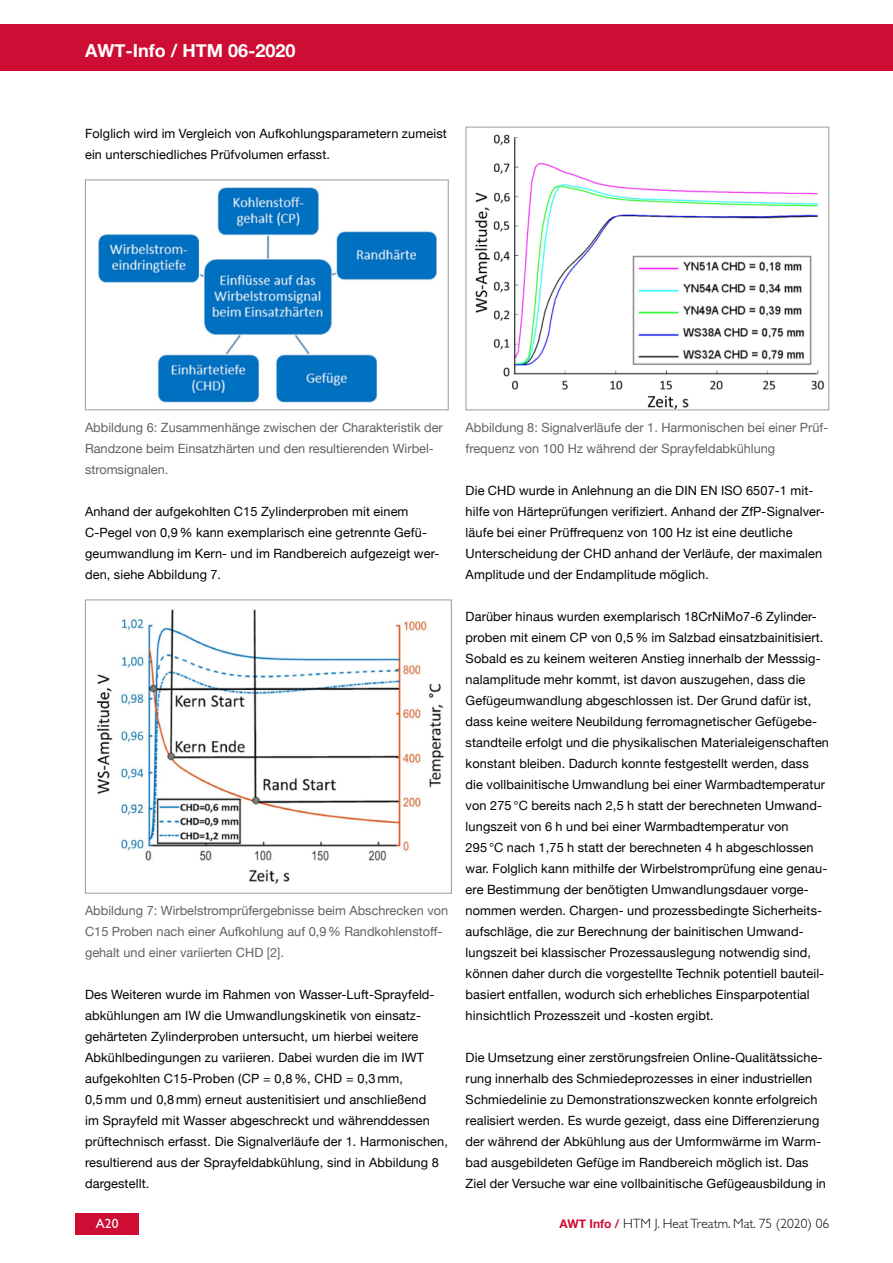
<style>
.page{position:relative;width:893px;height:1263px;background:#fff}
.page>*{position:absolute;margin:0;border:0;box-sizing:border-box;transform-origin:0 0}
.t1{font:700 18px "Helvetica Neue";color:#fff}
.t2{font:13.5px "Gill Sans HTM Light";color:#000}
.t3{font:13.5px "Gill Sans HTM Regular";color:#fff}
.t4{font:12.75px/21px "Helvetica Neue";letter-spacing:.01em;color:#000}
.t5{font:12.75px/21px "Helvetica Neue";color:#626261}
.s1{font-family:"Helvetica Neue";font-weight:700;font-size:12px;color:#ce0d34}
</style>
<div class="page">
<img style="left:98px;top:187px;width:338px;height:216px">
<div style="left:85px;top:180px;width:364px;height:230px;border:1px solid #9c9c9d"></div>
<img style="left:97px;top:609px;width:347px;height:275px">
<div style="left:85px;top:599px;width:367px;height:294px;border:1px solid #9c9c9d"></div>
<img style="left:475px;top:134px;width:349px;height:274px">
<div style="left:466px;top:127px;width:363px;height:283px;border:1px solid #9c9c9d"></div>
<div style="left:0;top:25px;width:893px;height:46px;background:#ce0d34"></div>
<div style="left:75px;top:1213px;width:64px;height:21px;background:#ce0d34"></div>
<h1 class="t1" style="left:85px;top:36px;width:212px">AWT-Info / HTM 06-2020</h1>
<p class="t4" style="left:85px;top:123px;width:363px">Folglich wird im Vergleich von Aufkohlungsparametern zumeist ein unterschiedliches Prüfvolumen erfasst.</p>
<p class="t5" style="left:85px;top:417px;width:359px">Abbildung 6: Zusammenhänge zwischen der Charakteristik der<br>Randzone beim Einsatzhärten und den resultierenden Wirbel&shy;stromsignalen.</p>
<p class="t4" style="left:85px;top:501px;width:356px">Anhand der aufgekohlten C15 Zylinderproben mit einem C-Pegel von 0,9% kann exemplarisch eine getrennte Gefü&shy;geumwandlung im Kern- und im Randbereich aufgezeigt wer&shy;den, siehe Abbildung 7.</p>
<p class="t5" style="left:85px;top:900px;width:365px">Abbildung 7: Wirbelstromprüfergebnisse beim Abschrecken von<br>C15 Proben nach einer Aufkohlung auf 0,9% Randkohlenstoff&shy;gehalt und einer variierten CHD [2].</p>
<p class="t4" style="left:85px;top:984px;width:364px">Des Weiteren wurde im Rahmen von Wasser-Luft-Sprayfeld&shy;abkühlungen am IW die Umwandlungskinetik von einsatz&shy;gehärteten Zylinderproben untersucht, um hierbei weitere Abkühlbedingungen zu variieren. Dabei wurden die im IWT aufgekohlten C15-Proben (CP = 0,8%, CHD = 0,3 mm,<br>0,5 mm und 0,8 mm) erneut austenitisiert und anschließend<br>im Sprayfeld mit Wasser abgeschreckt und währenddessen prüftechnisch erfasst. Die Signalverläufe der 1. Harmonischen, resultierend aus der Sprayfeldabkühlung, sind in Abbildung 8 dargestellt.</p>
<p class="t5" style="left:466px;top:417px;width:364px">Abbildung 8: Signalverläufe der 1. Harmonischen bei einer Prüf&shy;frequenz von 100 Hz während der Sprayfeldabkühlung</p>
<p class="t4" style="left:466px;top:480px;width:361px">Die CHD wurde in Anlehnung an die DIN EN ISO 6507-1 mit&shy;hilfe von Härteprüfungen verifiziert. Anhand der ZfP-Signalver&shy;läufe bei einer Prüffrequenz von 100 Hz ist eine deutliche Unterscheidung der CHD anhand der Verläufe, der maximalen Amplitude und der Endamplitude möglich.</p>
<p class="t4" style="left:466px;top:606px;width:365px">Darüber hinaus wurden exemplarisch 18CrNiMo7-6 Zylinder&shy;proben mit einem CP von 0,5% im Salzbad einsatzbainitisiert.<br>Sobald es zu keinem weiteren Anstieg innerhalb der Messsig&shy;nalamplitude mehr kommt, ist davon auszugehen, dass die Gefügeumwandlung abgeschlossen ist. Der Grund dafür ist, dass keine weitere Neubildung ferromagnetischer Gefügebe&shy;standteile erfolgt und die physikalischen Materialeigenschaften konstant bleiben. Dadurch konnte festgestellt werden, dass die vollbainitische Umwandlung bei einer Warmbadtemperatur von 275 °C bereits nach 2,5 h statt der berechneten Umwand&shy;lungszeit von 6 h und bei einer Warmbadtemperatur von<br>295 °C nach 1,75 h statt der berechneten 4 h abgeschlossen war. Folglich kann mithilfe der Wirbelstromprüfung eine genau&shy;ere Bestimmung der benötigten Umwandlungsdauer vorge&shy;nommen werden. Chargen- und prozessbedingte Sicherheits&shy;aufschläge, die zur Berechnung der bainitischen Umwand&shy;lungszeit bei klassischer Prozessauslegung notwendig sind, können daher durch die vorgestellte Technik potentiell bauteil&shy;basiert entfallen, wodurch sich erhebliches Einsparpotential hinsichtlich Prozesszeit und -kosten ergibt.</p>
<p class="t4" style="left:466px;top:1047px;width:362px">Die Umsetzung einer zerstörungsfreien Online-Qualitätssiche&shy;rung innerhalb des Schmiedeprozesses in einer industriellen Schmiedelinie zu Demonstrationszwecken konnte erfolgreich realisiert werden. Es wurde gezeigt, dass eine Differenzierung der während der Abkühlung aus der Umformwärme im Warm&shy;bad ausgebildeten Gefüge im Randbereich möglich ist. Das Ziel der Versuche war eine vollbainitische Gefügeausbildung in</p>
<p class="t3" style="left:96px;top:1216px;width:24px">A20</p>
<p class="t2" style="left:560px;top:1216px;width:271px"><span class="s1">AWT Info /</span> HTM J. Heat Treatm. Mat. 75 (2020) 06</p>
</div>
